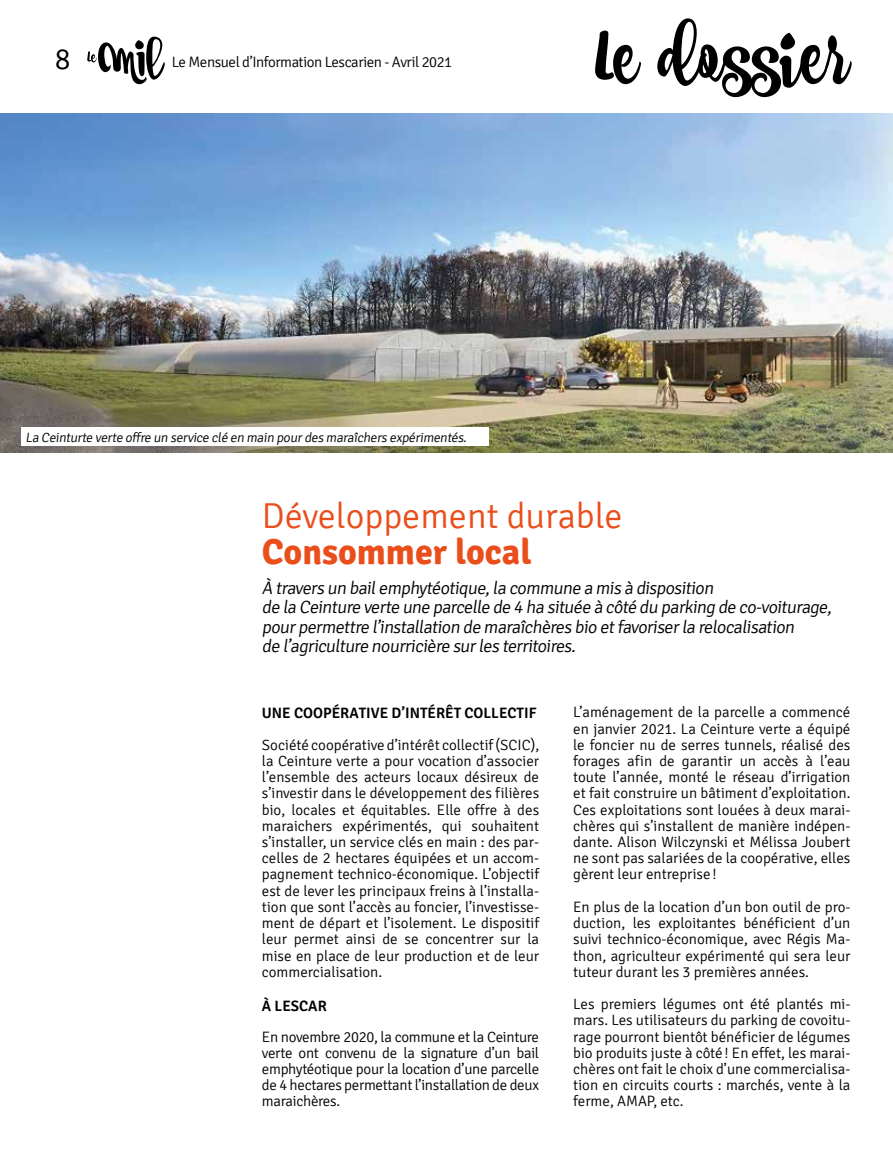
<style>
.page{position:relative;width:893px;height:1149px;background:#fff}
.page>*{position:absolute;margin:0;border:0;box-sizing:border-box;transform-origin:0 0}
.t1{font:87px "Coffe Break Script 1";color:#000}
.t2{font:300 36px "Signika";color:#e94e1b}
.t3{font:700 36px "Signika";color:#e94e1b}
.t4{font:300 30px "Signika";color:#000}
.t5{font:300 18px/19.5px "Signika";color:#000}
.t6{font:300 15px/16.2px "Signika";color:#000;text-align:justify}
.t7{font:300 15px "Signika";letter-spacing:-.03em;color:#000}
.t8{font:600 15px "Signika";color:#000}
.t9{font:300 13.5px "Signika";color:#000}
</style>
<div class="page">
<img style="left:0;top:113px;width:893px;height:339px">
<div style="left:21px;top:427px;width:468px;height:19px;background:#fff"></div>
<svg style="left:87px;top:37px;width:78px;height:47px"></svg>
<h3 class="t4" style="left:55px;top:43px;width:17px">8</h3>
<p class="t7" style="left:172px;top:54px;width:282px">Le Mensuel d’Information Lescarien - Avril 2021</p>
<h1 class="t1" style="left:595px;top:-11px;width:257px">Le dossier</h1>
<p class="t9" style="left:26px;top:429px;width:445px">La Ceinturte verte offre un service clé en main pour des maraîchers expérimentés.</p>
<h2 class="t2" style="left:262px;top:496px;width:362px">Développement durable</h2>
<h2 class="t3" style="left:262px;top:530px;width:271px">Consommer local</h2>
<p class="t5" style="left:262px;top:578px;width:574px">À travers un bailemphytéotique,la commune a mis à disposition<br>de la Ceinture verte une parcelle de 4 ha située à côté du parking de co-voiturage, pourpermettre l’installation de maraîchères bio etfavoriserla relocalisation<br>de l’agriculture nourricière surles territoires.</p>
<p class="t8" style="left:262px;top:704px;width:276px">UNE COOPÉRATIVE D’INTÉRÊT COLLECTIF</p>
<p class="t6" style="left:262px;top:736px;width:279px">Société coopérative d’intérêt collectif (SCIC), la Ceinture verte a pour vocation d’associer l’ensemble des acteurs locaux désireux de s’investir dans le développement des filières bio, locales et équitables. Elle offre à des maraichers expérimentés, qui souhaitent s’installer, un service clés en main : des par&shy;celles de 2 hectares équipées et un accom&shy;pagnement technico-économique. L’objectif est de lever les principaux freins à l’installa&shy;tion que sont l’accès au foncier, l’investisse&shy;ment de départ et l’isolement. Le dispositif leur permet ainsi de se concentrer sur la mise en place de leur production et de leur commercialisation.</p>
<p class="t8" style="left:262px;top:996px;width:66px">À LESCAR</p>
<p class="t6" style="left:262px;top:1028px;width:279px">En novembre 2020, la commune et la Ceinture verte ont convenu de la signature d’un bail emphytéotique pour la location d’une parcelle de 4 hectares permettant l’installation de deux maraichères.</p>
<p class="t6" style="left:573px;top:704px;width:279px">L’aménagement de la parcelle a commencé en janvier 2021. La Ceinture verte a équipé le foncier nu de serres tunnels, réalisé des forages afin de garantir un accès à l’eau toute l’année, monté le réseau d’irrigation et fait construire un bâtiment d’exploitation.<br>Ces exploitations sont louées à deux marai&shy;chères qui s’installent de manière indépen&shy;dante. Alison Wilczynski et Mélissa Joubert ne sont pas salariées de la coopérative, elles gèrent leur entreprise!</p>
<p class="t6" style="left:573px;top:898px;width:279px">En plus de la location d’un bon outil de pro&shy;duction, les exploitantes bénéficient d’un suivi technico-économique, avec Régis Ma&shy;thon, agriculteur expérimenté qui sera leur tuteur durant les 3 premières années.</p>
<p class="t6" style="left:573px;top:995px;width:279px">Les premiers légumes ont été plantés mi&shy;mars. Les utilisateurs du parking de covoitu&shy;rage pourront bientôt bénéficier de légumes bio produits juste à côté! En effet, les marai&shy;chères ont fait le choix d’une commercialisa&shy;tion en circuits courts : marchés, vente à la ferme, AMAP, etc.</p>
</div>
